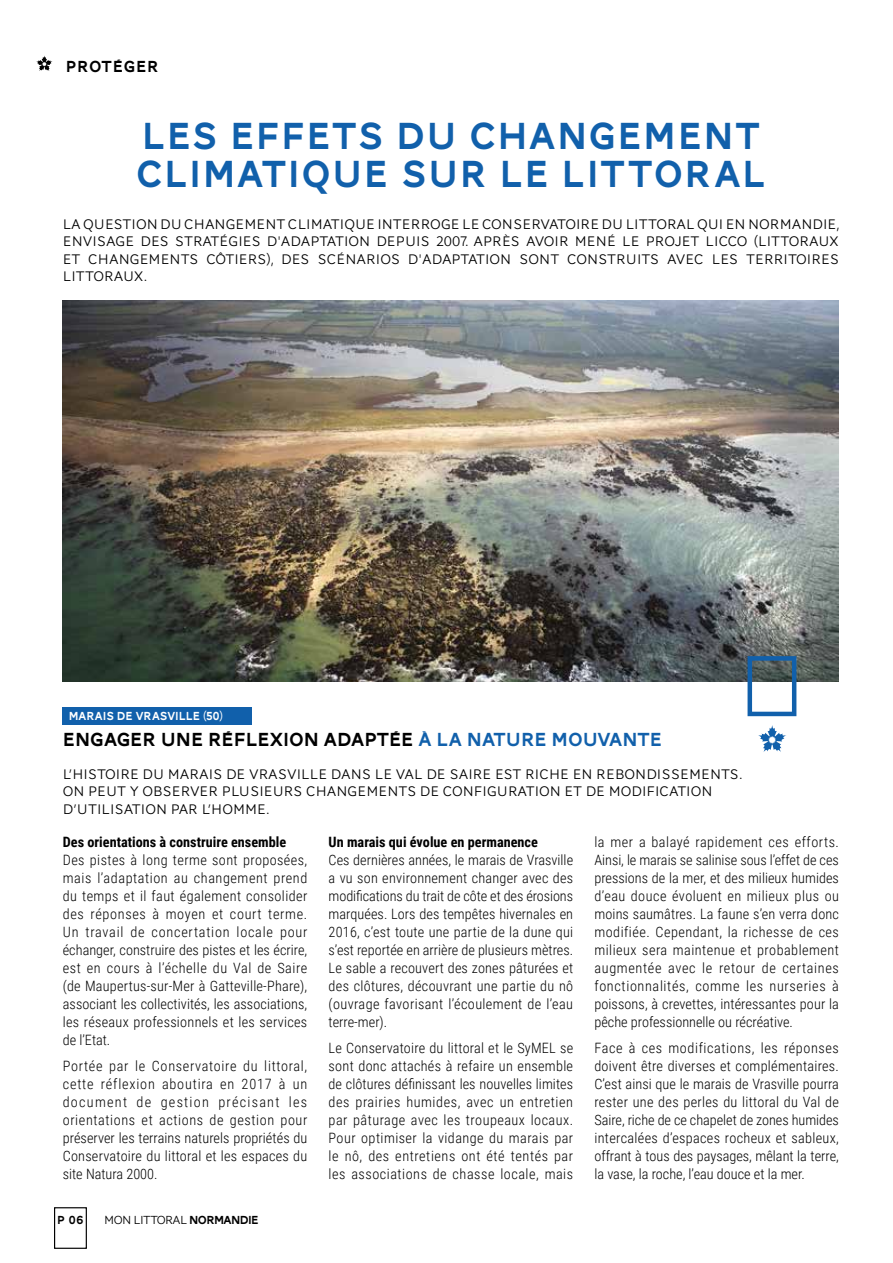
<style>
.page{position:relative;width:893px;height:1263px;background:#fff}
.page>*{position:absolute;margin:0;border:0;box-sizing:border-box;transform-origin:0 0}
.t1{font:38.85px/38.8px "AW Conqueror Carved One";letter-spacing:.04em;color:#1160ab}
.t2{font:19.5px "AW Conqueror Carved One";color:#000}
.t3{font:16.5px "AW Conqueror Carved One";letter-spacing:.05em;color:#000}
.t4{font:300 14.25px/18px "Roboto Condensed";letter-spacing:.015em;color:#000;text-align:justify}
.t5{font:300 14.25px/17.2px "AW Conqueror Sans";color:#000;text-align:justify}
.t6{font:700 14.25px "Roboto Condensed";color:#000}
.t7{font:12px "AW Conqueror Carved One";color:#fff}
.t8{font:300 12px "AW Conqueror Sans";letter-spacing:-.05em;color:#000}
.t9{font:12px "AW Conqueror Carved One";color:#000}
.s1{color:#1160ab}
.s2{font-family:"AW Conqueror Carved One";font-weight:400}
</style>
<div class="page">
<svg style="left:36px;top:55px;width:17px;height:16px"></svg>
<img style="left:63px;top:300px;width:776px;height:381px">
<div style="left:63px;top:707px;width:189px;height:18px;background:#1160ab"></div>
<div style="left:747px;top:656px;width:49px;height:60px;border:4px solid #1160ab"></div>
<svg style="left:758px;top:725px;width:28px;height:27px"></svg>
<div style="left:54px;top:1207px;width:33px;height:42px;border:1px solid #000"></div>
<p class="t3" style="left:66px;top:59px;width:94px">PROTÉGER</p>
<h1 class="t1" style="left:136px;top:119px;width:631px">LES EFFETS DU CHANGEMENT<br>CLIMATIQUE SUR LE LITTORAL</h1>
<p class="t5" style="left:63px;top:216px;width:779px">LA QUESTION DU CHANGEMENT CLIMATIQUE INTERROGE LE CONSERVATOIRE DU LITTORAL QUI EN NORMANDIE, ENVISAGE DES STRATÉGIES D'ADAPTATION DEPUIS 2007. APRÈS AVOIR MENÉ LE PROJET LICCO (LITTORAUX ET CHANGEMENTS CÔTIERS), DES SCÉNARIOS D'ADAPTATION SONT CONSTRUITS AVEC LES TERRITOIRES LITTORAUX.</p>
<p class="t7" style="left:69px;top:711px;width:156px">MARAIS DE VRASVILLE (50)</p>
<h2 class="t2" style="left:63px;top:731px;width:601px">ENGAGER UNE RÉFLEXION ADAPTÉE <span class="s1">À LA NATURE MOUVANTE</span></h2>
<p class="t5" style="left:63px;top:766px;width:681px;text-align:left">L’HISTOIRE DU MARAIS DE VRASVILLE DANS LE VAL DE SAIRE EST RICHE EN REBONDISSEMENTS.<br>ON PEUT Y OBSERVER PLUSIEURS CHANGEMENTS DE CONFIGURATION ET DE MODIFICATION<br>D’UTILISATION PAR L’HOMME.</p>
<p class="t6" style="left:63px;top:832px;width:225px">Des orientations à construire ensemble</p>
<p class="t4" style="left:63px;top:850px;width:246px">Des pistes à long terme sont proposées, mais l’adaptation au changement prend du temps et il faut également consolider des réponses à moyen et court terme.<br>Un travail de concertation locale pour échanger, construire des pistes et les écrire, est en cours à l’échelle du Val de Saire (de Maupertus-sur-Mer à Gatteville-Phare), associant les collectivités, les associations, les réseaux professionnels et les services de l’Etat.</p>
<p class="t4" style="left:63px;top:1056px;width:246px">Portée par le Conservatoire du littoral, cette réflexion aboutira en 2017 à un document de gestion précisant les orientations et actions de gestion pour préserver les terrains naturels propriétés du Conservatoire du littoral et les espaces du site Natura 2000.</p>
<p class="t9" style="left:57px;top:1214px;width:28px">P 06</p>
<p class="t8" style="left:104px;top:1210px;width:156px">MON LITTORAL <span class="s2">NORMANDIE</span></p>
<p class="t6" style="left:329px;top:831px;width:211px">Un marais qui évolue en permanence</p>
<p class="t4" style="left:329px;top:850px;width:246px">Ces dernières années, le marais de Vrasville a vu son environnement changer avec des modifications du trait de côte et des érosions marquées. Lors des tempêtes hivernales en 2016, c’est toute une partie de la dune qui s’est reportée en arrière de plusieurs mètres.<br>Le sable a recouvert des zones pâturées et des clôtures, découvrant une partie du nô (ouvrage favorisant l’écoulement de l’eau terre-mer).</p>
<p class="t4" style="left:329px;top:1038px;width:246px">Le Conservatoire du littoral et le SyMEL se sont donc attachés à refaire un ensemble de clôtures définissant les nouvelles limites des prairies humides, avec un entretien par pâturage avec les troupeaux locaux.<br>Pour optimiser la vidange du marais par le nô, des entretiens ont été tentés par les associations de chasse locale, mais</p>
<p class="t4" style="left:594px;top:832px;width:246px">la mer a balayé rapidement ces efforts.<br>Ainsi, le marais se salinise sous l’effet de ces pressions de la mer, et des milieux humides d’eau douce évoluent en milieux plus ou moins saumâtres. La faune s’en verra donc modifiée. Cependant, la richesse de ces milieux sera maintenue et probablement augmentée avec le retour de certaines fonctionnalités, comme les nurseries à poissons, à crevettes, intéressantes pour la pêche professionnelle ou récréative.</p>
<p class="t4" style="left:594px;top:1038px;width:246px">Face à ces modifications, les réponses doivent être diverses et complémentaires.<br>C’est ainsi que le marais de Vrasville pourra rester une des perles du littoral du Val de Saire, riche de ce chapelet de zones humides intercalées d’espaces rocheux et sableux, offrant à tous des paysages, mêlant la terre, la vase, la roche, l’eau douce et la mer.</p>
</div>
